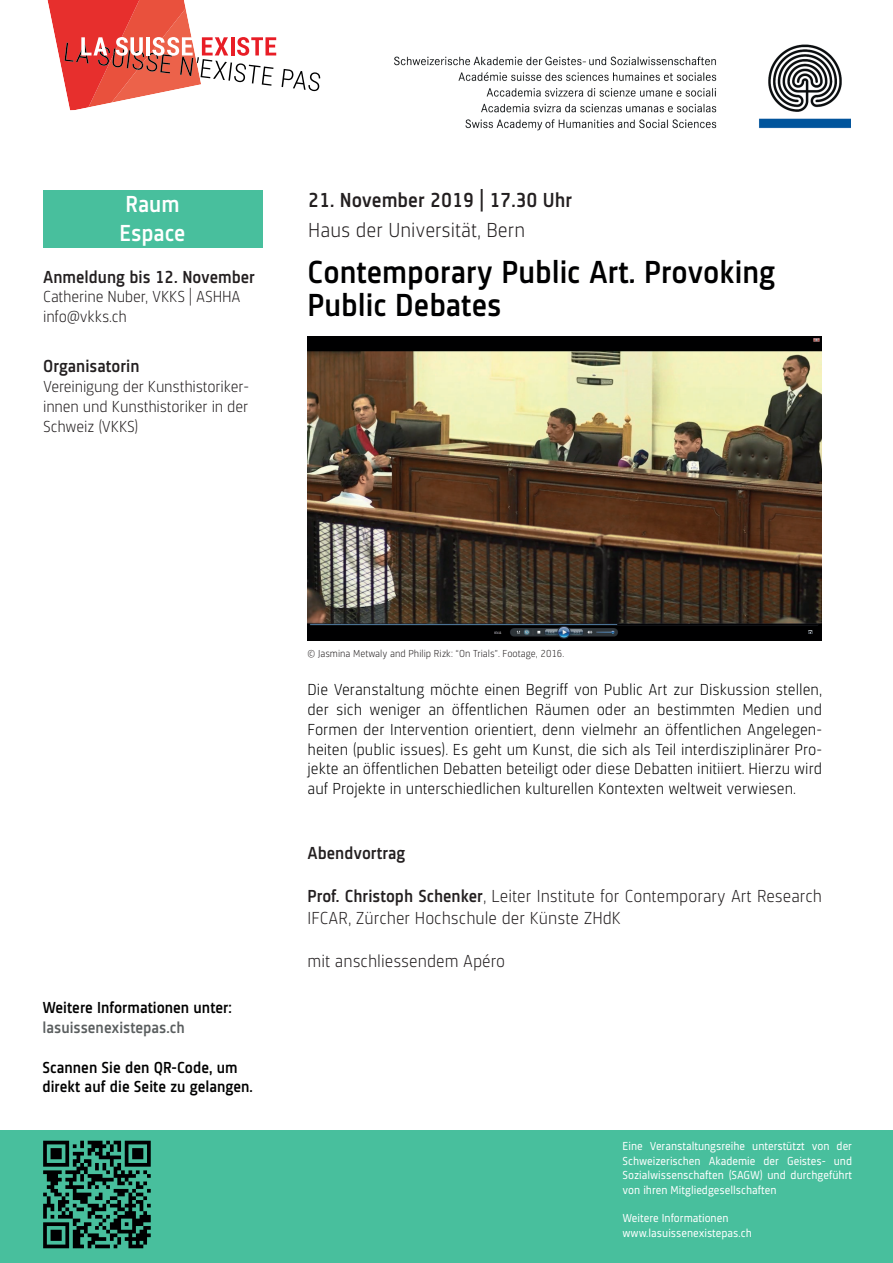
<style>
.page{position:relative;width:893px;height:1263px;background:#fff}
.page>*{position:absolute;margin:0;border:0;box-sizing:border-box;transform-origin:0 0}
.t1{font:500 33px/33px "Sinews Sans Pro";color:#000001}
.t2{font:500 24px/28.8px "Sinews Sans Pro";color:#fff}
.t3{font:500 21px "Sinews Sans Pro";color:#231f20}
.t4{font:300 21px "Sinews Sans Pro";color:#231f20}
.t5{font:300 18px/21.6px "Sinews Sans Pro";color:#231f20}
.t6{font:500 18px "Sinews Sans Pro";color:#231f20}
.t7{font:300 16.5px/19.8px "Sinews Sans Pro";color:#000001;text-align:justify}
.t8{font:300 16.5px/19.8px "Sinews Sans Pro";letter-spacing:-.01em;color:#231f20;text-align:justify}
.t9{font:500 16.5px/19.8px "Sinews Sans Pro";color:#000001}
.t10{font:500 16.5px "Sinews Sans Pro";color:#5a5e5f}
.t11{font:12px/14.4px "Sinews Sans Pro";color:#fff;text-align:justify}
.t12{font:300 10.5px "Sinews Sans Pro";color:#231f20}
.s1{font-weight:500}
</style>
<div class="page">
<div style="left:43px;top:190px;width:219px;height:57px;background:#48bf9d"></div>
<div style="left:0;top:1130px;width:893px;height:133px;background:#48bf9d"></div>
<img style="left:395px;top:45px;width:455px;height:85px">
<svg style="left:282px;top:69px;width:38px;height:22px"></svg>
<svg style="left:47px;top:0;width:229px;height:110px"></svg>
<img style="left:308px;top:336px;width:513px;height:304px">
<svg style="left:43px;top:1141px;width:108px;height:107px"></svg>
<h2 class="t2" style="left:119px;top:189px;width:68px">Raum<br>Espace</h2>
<p class="t6" style="left:43px;top:267px;width:213px">Anmeldung bis 12. November</p>
<p class="t8" style="left:43px;top:287px;width:199px">Catherine Nuber, VKKS | ASHHA info@vkks.ch</p>
<p class="t6" style="left:43px;top:356px;width:98px">Organisatorin</p>
<p class="t8" style="left:43px;top:377px;width:208px">Vereinigung der Kunsthistoriker&shy;innen und Kunsthistoriker in der Schweiz (VKKS)</p>
<p class="t3" style="left:308px;top:189px;width:265px">21. November 2019 | 17.30 Uhr</p>
<p class="t4" style="left:308px;top:219px;width:219px">Haus der Universität, Bern</p>
<h1 class="t1" style="left:308px;top:255px;width:469px">Contemporary Public Art. Provoking<br>Public Debates</h1>
<p class="t9" style="left:43px;top:998px;width:191px">Weitere Informationen unter:</p>
<p class="t10" style="left:43px;top:1018px;width:144px">lasuissenexistepas.ch</p>
<p class="t9" style="left:43px;top:1057px;width:212px">Scannen Sie den QR-Code, um direkt auf die Seite zu gelangen.</p>
<p class="t12" style="left:308px;top:648px;width:258px">© Jasmina Metwaly and Philip Rizk: “On Trials”. Footage, 2016.</p>
<p class="t7" style="left:308px;top:680px;width:516px">Die Veranstaltung möchte einen Begriff von Public Art zur Diskussion stellen, der sich weniger an öffentlichen Räumen oder an bestimmten Medien und Formen der Intervention orientiert, denn vielmehr an öffentlichen Angelegen&shy;heiten (public issues). Es geht um Kunst, die sich als Teil interdisziplinärer Pro&shy;jekte an öffentlichen Debatten beteiligt oder diese Debatten initiiert. Hierzu wird auf Projekte in unterschiedlichen kulturellen Kontexten weltweit verwiesen.</p>
<p class="t6" style="left:308px;top:843px;width:99px">Abendvortrag</p>
<p class="t5" style="left:308px;top:885px;width:516px"><span class="s1">Prof. Christoph Schenker</span>, Leiter Institute for Contemporary Art Research<br>IFCAR, Zürcher Hochschule der Künste ZHdK</p>
<p class="t5" style="left:308px;top:950px;width:199px">mit anschliessendem Apéro</p>
<p class="t11" style="left:622px;top:1139px;width:231px">Eine Veranstaltungsreihe unterstützt von der Schweizerischen Akademie der Geistes- und Sozialwissenschaften (SAGW) und durchgeführt von ihren Mitgliedgesellschaften</p>
<p class="t11" style="left:622px;top:1211px;width:131px">Weitere Informationen www.lasuissenexistepas.ch</p>
</div>
